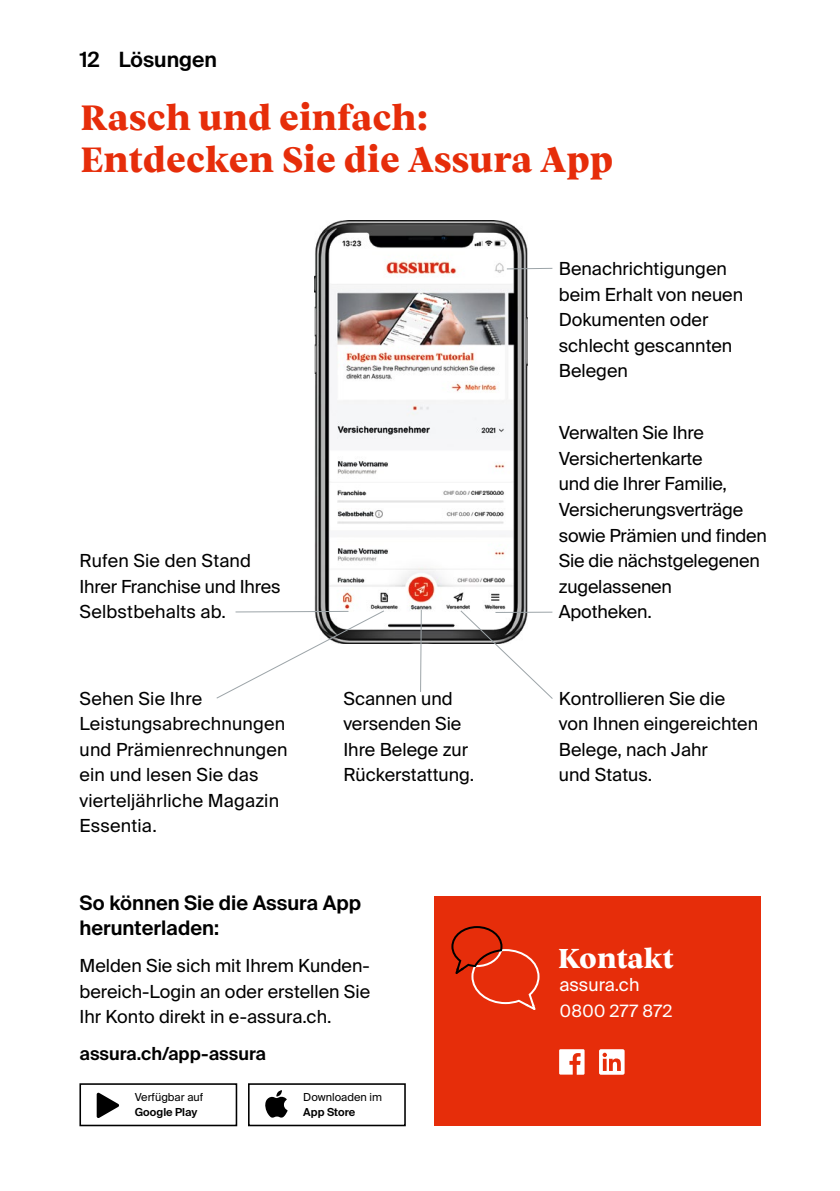
<style>
.page{position:relative;width:840px;height:1191px;background:#fff}
.page>*{position:absolute;margin:0;border:0;box-sizing:border-box;transform-origin:0 0}
.t1{font:800 36px/42px "Vesterbro";color:#e62d0a}
.t2{font:800 28px "Vesterbro";color:#fff}
.t3{font:600 21px "Suisse Intl";color:#000}
.t4{font:600 20px/25.6px "Suisse Intl";color:#000}
.t5{font:18px/25.6px "Suisse Intl";color:#000}
.t6{font:600 18px "Suisse Intl";color:#000}
.t7{font:18px "Suisse Intl";color:#fff}
.t8{font:17px "Suisse Intl";letter-spacing:.025em;color:#fff}
.t9{font:11px "Suisse Intl";color:#000}
.t10{font:600 11px "Suisse Intl";color:#000}
</style>
<div class="page">
<img style="left:315px;top:220px;width:212px;height:424px">
<svg style="left:216px;top:609px;width:169px;height:90px"></svg>
<svg style="left:459px;top:609px;width:94px;height:90px"></svg>
<svg style="left:419px;top:608px;width:3px;height:84px"></svg>
<div style="left:434px;top:896px;width:326px;height:229px;background:#e62d0a"></div>
<svg style="left:451px;top:926px;width:89px;height:84px"></svg>
<svg style="left:559px;top:1049px;width:25px;height:25px"></svg>
<svg style="left:599px;top:1049px;width:25px;height:25px"></svg>
<div style="left:79px;top:1083px;width:158px;height:43px;border:2px solid #000"></div>
<svg style="left:97px;top:1092px;width:22px;height:26px"></svg>
<div style="left:248px;top:1083px;width:157px;height:43px;border:2px solid #000"></div>
<svg style="left:265px;top:1090px;width:22px;height:27px"></svg>
<hr style="left:506px;top:268px;width:46px;height:1px;background:#9ca4a8">
<p class="t3" style="left:80px;top:47px;width:21px">12</p>
<h1 class="t1" style="left:81px;top:96px;width:534px">Rasch und einfach:<br>Entdecken Sie die Assura App</h1>
<p class="t3" style="left:119px;top:47px;width:100px">Lösungen</p>
<p class="t5" style="left:79px;top:548px;width:203px">Rufen Sie den Stand<br>Ihrer Franchise und Ihres<br>Selbstbehalts ab.</p>
<p class="t5" style="left:79px;top:686px;width:209px">Sehen Sie Ihre<br>Leistungsabrechnungen und Prämienrechnungen ein und lesen Sie das vierteljährliche Magazin<br>Essentia.</p>
<p class="t5" style="left:343px;top:686px;width:132px">Scannen und versenden Sie<br>Ihre Belege zur<br>Rückerstattung.</p>
<p class="t4" style="left:79px;top:890px;width:283px">So können Sie die Assura App herunterladen:</p>
<p class="t5" style="left:79px;top:953px;width:292px;text-align:justify">Melden Sie sich mit Ihrem Kunden&shy;bereich-Login an oder erstellen Sie Ihr Konto direkt in e-assura.ch.</p>
<p class="t6" style="left:79px;top:1043px;width:188px">assura.ch/app-assura</p>
<p class="t9" style="left:135px;top:1091px;width:70px">Verfügbar auf</p>
<p class="t10" style="left:135px;top:1106px;width:64px">Google Play</p>
<p class="t9" style="left:303px;top:1091px;width:80px">Downloaden im</p>
<p class="t10" style="left:303px;top:1106px;width:54px">App Store</p>
<p class="t5" style="left:558px;top:256px;width:186px">Benachrichtigungen beim Erhalt von neuen<br>Dokumenten oder schlecht gescannten<br>Belegen</p>
<p class="t5" style="left:558px;top:420px;width:209px">Verwalten Sie Ihre<br>Versichertenkarte<br>und die Ihrer Familie,<br>Versicherungsverträge sowie Prämien und finden<br>Sie die nächstgelegenen zugelassenen<br>Apotheken.</p>
<p class="t5" style="left:558px;top:686px;width:200px">Kontrollieren Sie die von Ihnen eingereichten<br>Belege, nach Jahr<br>und Status.</p>
<h2 class="t2" style="left:557px;top:937px;width:117px">Kontakt</h2>
<p class="t7" style="left:559px;top:974px;width:81px">assura.ch</p>
<p class="t8" style="left:559px;top:1001px;width:114px">0800 277 872</p>
</div>
